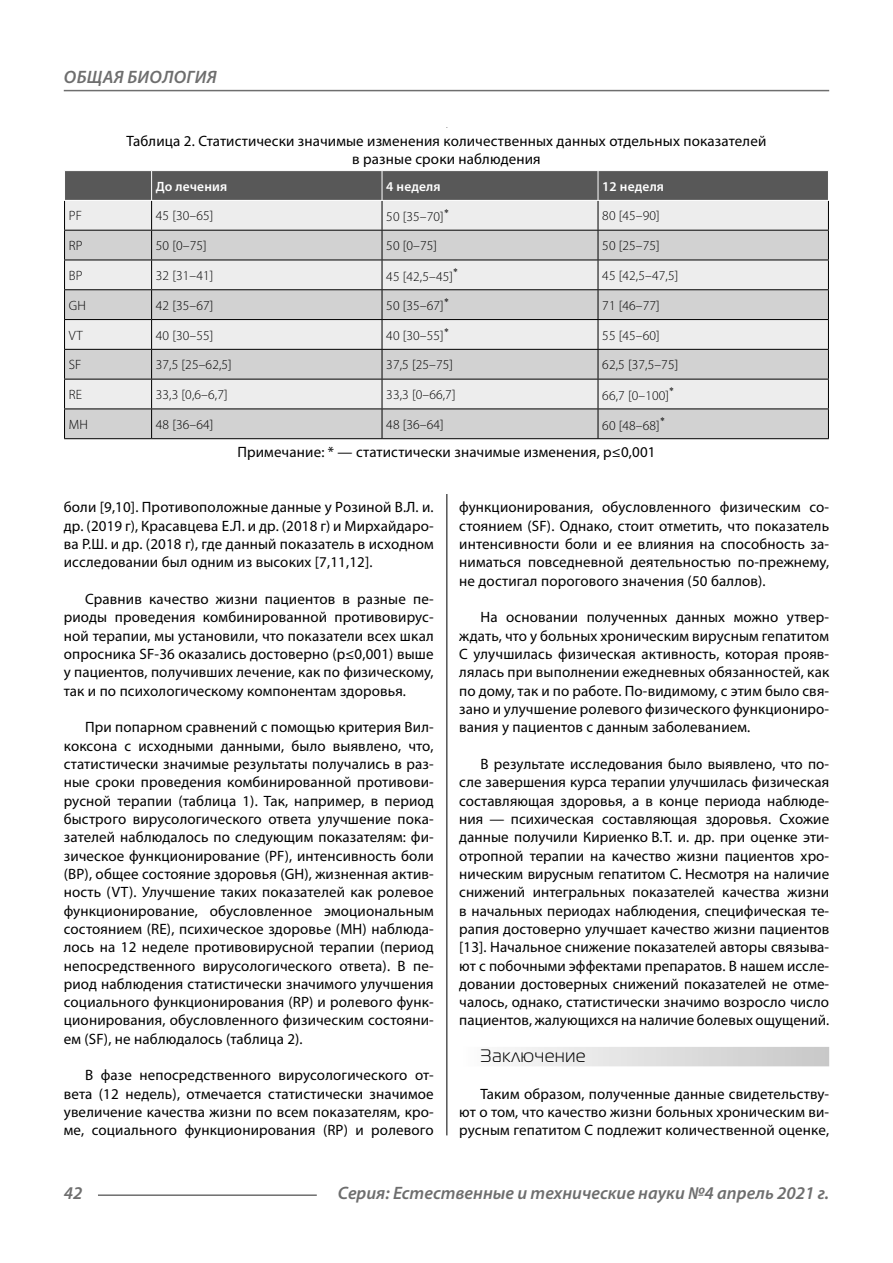
<style>
.page{position:relative;width:893px;height:1263px;background:#fff}
.page>*{position:absolute;margin:0;border:0;box-sizing:border-box;transform-origin:0 0}
.t1{font:italic 600 18px "Myriad Pro";color:#6e6e6e}
.t2{font:italic 600 18px "Myriad Pro";letter-spacing:.02em;color:#6e6e6e}
.Subheader{font:18px "Magistral C";letter-spacing:.05em;color:#000}
.Normal{font:15px/18.3px "Myriad Pro";letter-spacing:.01em;color:#000;text-align:justify}
.podpis{font:15px/18.3px "Myriad Pro";letter-spacing:.01em;color:#000;text-align:center}
.Tab_content{font:300 13.5px "Myriad Pro";letter-spacing:.01em;color:#000}
.Tab_header{font:600 13.5px "Myriad Pro";letter-spacing:.01em;color:#fff}
</style>
<div class="page">
<hr style="left:446px;top:128px;width:1px;height:1007px;background:#000">
<div style="left:459px;top:1047px;width:370px;height:19px;background:linear-gradient(to right,#fcfcfc,#c8c8c8)"></div>
<div style="left:64px;top:128px;width:765px;height:366px;background:#fff"></div>
<hr style="left:64px;top:438px;width:88px;height:1px;background:#000">
<hr style="left:152px;top:438px;width:230px;height:1px;background:#000">
<hr style="left:382px;top:438px;width:216px;height:1px;background:#000">
<hr style="left:598px;top:438px;width:231px;height:1px;background:#000">
<svg style="left:64px;top:171px;width:765px;height:267px;background:#c9c9c9"></svg>
<hr style="left:64px;top:200px;width:88px;height:1px;background:#fff">
<hr style="left:152px;top:200px;width:230px;height:1px;background:#fff">
<hr style="left:382px;top:200px;width:216px;height:1px;background:#fff">
<hr style="left:598px;top:200px;width:231px;height:1px;background:#fff">
<hr style="left:98px;top:1194px;width:219px;height:2px;background:#6e6e6e">
<hr style="left:64px;top:90px;width:765px;height:1px;background:#6e6e6e">
<p class="t2" style="left:64px;top:66px;width:154px">ОБЩАЯ БИОЛОГИЯ</p>
<p class="podpis" style="left:127px;top:131px;width:641px">Таблица 2. Статистически значимые изменения количественных данных отдельных показателей в разные сроки наблюдения</p>
<p class="Tab_header" style="left:156px;top:177px;width:73px">До лечения</p>
<p class="Tab_header" style="left:386px;top:177px;width:56px">4 неделя</p>
<p class="Tab_header" style="left:602px;top:177px;width:63px">12 неделя</p>
<p class="Tab_content" style="left:69px;top:208px;width:15px">PF</p>
<p class="Tab_content" style="left:156px;top:208px;width:59px">45 [30–65]</p>
<p class="Tab_content" style="left:386px;top:208px;width:64px">50 [35–70]<sup>*</sup></p>
<p class="Tab_content" style="left:602px;top:208px;width:59px">80 [45–90]</p>
<p class="Tab_content" style="left:69px;top:237px;width:15px">RP</p>
<p class="Tab_content" style="left:156px;top:237px;width:52px">50 [0–75]</p>
<p class="Tab_content" style="left:386px;top:237px;width:52px">50 [0–75]</p>
<p class="Tab_content" style="left:602px;top:237px;width:59px">50 [25–75]</p>
<p class="Tab_content" style="left:69px;top:267px;width:15px">BP</p>
<p class="Tab_content" style="left:156px;top:267px;width:59px">32 [31–41]</p>
<p class="Tab_content" style="left:386px;top:268px;width:73px">45 [42,5–45]<sup>*</sup></p>
<p class="Tab_content" style="left:602px;top:267px;width:78px">45 [42,5–47,5]</p>
<p class="Tab_content" style="left:69px;top:297px;width:19px">GH</p>
<p class="Tab_content" style="left:156px;top:297px;width:59px">42 [35–67]</p>
<p class="Tab_content" style="left:386px;top:298px;width:64px">50 [35–67]<sup>*</sup></p>
<p class="Tab_content" style="left:602px;top:297px;width:59px">71 [46–77]</p>
<p class="Tab_content" style="left:69px;top:327px;width:15px">VT</p>
<p class="Tab_content" style="left:156px;top:327px;width:59px">40 [30–55]</p>
<p class="Tab_content" style="left:386px;top:328px;width:64px">40 [30–55]<sup>*</sup></p>
<p class="Tab_content" style="left:602px;top:327px;width:59px">55 [45–60]</p>
<p class="Tab_content" style="left:69px;top:357px;width:14px">SF</p>
<p class="Tab_content" style="left:156px;top:357px;width:78px">37,5 [25–62,5]</p>
<p class="Tab_content" style="left:386px;top:357px;width:68px">37,5 [25–75]</p>
<p class="Tab_content" style="left:602px;top:357px;width:78px">62,5 [37,5–75]</p>
<p class="Tab_content" style="left:69px;top:386px;width:15px">RE</p>
<p class="Tab_content" style="left:156px;top:386px;width:73px">33,3 [0,6–6,7]</p>
<p class="Tab_content" style="left:386px;top:386px;width:71px">33,3 [0–66,7]</p>
<p class="Tab_content" style="left:602px;top:387px;width:73px">66,7 [0–100]<sup>*</sup></p>
<p class="Tab_content" style="left:69px;top:416px;width:21px">MH</p>
<p class="Tab_content" style="left:156px;top:416px;width:59px">48 [36–64]</p>
<p class="Tab_content" style="left:386px;top:416px;width:59px">48 [36–64]</p>
<p class="Tab_content" style="left:602px;top:417px;width:64px">60 [48–68]<sup>*</sup></p>
<p class="podpis" style="left:237px;top:443px;width:420px">Примечание: * — статистически значимые изменения, р≤0,001</p>
<p class="Normal" style="left:64px;top:498px;width:371px">боли [9,10]. Противоположные данные у Розиной В.Л. и. др. (2019 г), Красавцева Е.Л. и др. (2018 г) и Мирхайдаро&shy;ва Р.Ш. и др. (2018 г), где данный показатель в исходном исследовании был одним из высоких [7,11,12].</p>
<p class="Normal" style="left:64px;top:590px;width:371px;text-indent:21px">Сравнив качество жизни пациентов в разные пе&shy;риоды проведения комбинированной противовирус&shy;ной терапии, мы установили, что показатели всех шкал опросника SF‑36 оказались достоверно (p≤0,001) выше у пациентов, получивших лечение, как по физическому, так и по психологическому компонентам здоровья.</p>
<p class="Normal" style="left:64px;top:718px;width:371px;text-indent:21px">При попарном сравнений с помощью критерия Вил&shy;коксона с исходными данными, было выявлено, что, статистически значимые результаты получались в раз&shy;ные сроки проведения комбинированной противови&shy;русной терапии (таблица 1). Так, например, в период быстрого вирусологического ответа улучшение пока&shy;зателей наблюдалось по следующим показателям: фи&shy;зическое функционирование (PF), интенсивность боли (BP), общее состояние здоровья (GH), жизненная актив&shy;ность (VT). Улучшение таких показателей как ролевое функционирование, обусловленное эмоциональным состоянием (RE), психическое здоровье (MH) наблюда&shy;лось на 12 неделе противовирусной терапии (период непосредственного вирусологического ответа). В пе&shy;риод наблюдения статистически значимого улучшения социального функционирования (RP) и ролевого функ&shy;ционирования, обусловленного физическим состояни&shy;ем (SF), не наблюдалось (таблица 2).</p>
<p class="Normal" style="left:64px;top:1066px;width:371px;text-indent:21px">В фазе непосредственного вирусологического от&shy;вета (12 недель), отмечается статистически значимое увеличение качества жизни по всем показателям, кро&shy;ме, социального функционирования (RP) и ролевого</p>
<p class="Normal" style="left:459px;top:498px;width:371px">функционирования, обусловленного физическим со&shy;стоянием (SF). Однако, стоит отметить, что показатель интенсивности боли и ее влияния на способность за&shy;ниматься повседневной деятельностью по-прежнему, не достигал порогового значения (50 баллов).</p>
<p class="Normal" style="left:459px;top:608px;width:371px;text-indent:21px">На основании полученных данных можно утвер&shy;ждать, что у больных хроническим вирусным гепатитом С улучшилась физическая активность, которая прояв&shy;лялась при выполнении ежедневных обязанностей, как по дому, так и по работе. По-видимому, с этим было свя&shy;зано и улучшение ролевого физического функциониро&shy;вания у пациентов с данным заболеванием.</p>
<p class="Normal" style="left:459px;top:754px;width:371px;text-indent:21px">В результате исследования было выявлено, что по&shy;сле завершения курса терапии улучшилась физическая составляющая здоровья, а в конце периода наблюде&shy;ния — психическая составляющая здоровья. Схожие данные получили Кириенко В.Т. и. др. при оценке эти&shy;отропной терапии на качество жизни пациентов хро&shy;ническим вирусным гепатитом С. Несмотря на наличие снижений интегральных показателей качества жизни в начальных периодах наблюдения, специфическая те&shy;рапия достоверно улучшает качество жизни пациентов [13]. Начальное снижение показателей авторы связыва&shy;ют с побочными эффектами препаратов. В нашем иссле&shy;довании достоверных снижений показателей не отме&shy;чалось, однако, статистически значимо возросло число пациентов, жалующихся на наличие болевых ощущений.</p>
<p class="Subheader" style="left:480px;top:1046px;width:106px">Заключение</p>
<p class="Normal" style="left:459px;top:1084px;width:371px;text-indent:21px">Таким образом, полученные данные свидетельству&shy;ют о том, что качество жизни больных хроническим ви&shy;русным гепатитом С подлежит количественной оценке,</p>
<p class="t1" style="left:64px;top:1182px;width:20px">42</p>
<p class="t1" style="left:338px;top:1182px;width:493px">Серия: Естественные и технические науки №4 апрель 2021 г.</p>
</div>
